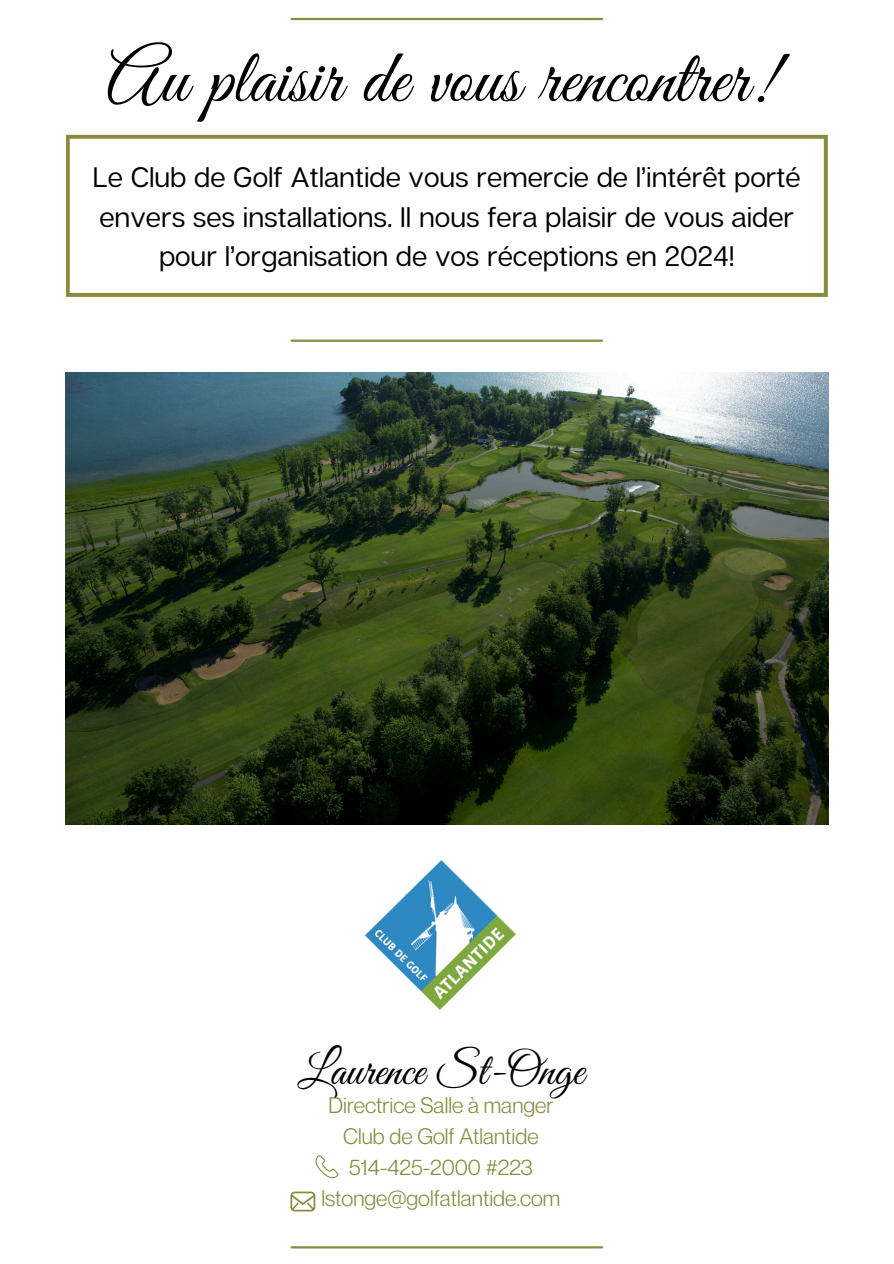
<style>
.page{position:relative;width:894px;height:1264px;background:#fff}
.page>*{position:absolute;margin:0;border:0;box-sizing:border-box;transform-origin:0 0}
.t1{font:76.2px "Great Vibes";color:#000}
.t2{font:45.9px "Great Vibes";color:#000}
.t3{font:28.05px/39.3px "Articulat CF";color:#000;text-align:center}
.t4{font:21.9px "Neue Montreal";color:#898b3f}
</style>
<div class="page">
<img style="left:66px;top:373px;width:761px;height:451px">
<svg style="left:66px;top:135px;width:761px;height:162px"></svg>
<hr style="left:291px;top:18px;width:311px;height:2px;background:#898b3f">
<hr style="left:291px;top:339px;width:311px;height:3px;background:#898b3f">
<svg style="left:315px;top:1155px;width:23px;height:23px"></svg>
<svg style="left:290px;top:1191px;width:25px;height:20px"></svg>
<hr style="left:291px;top:1246px;width:311px;height:2px;background:#898b3f">
<img style="left:366px;top:860px;width:149px;height:149px">
<p class="t1" style="left:106px;top:36px;width:670px">Au plaisir de vous rencontrer!</p>
<p class="t3" style="left:93px;top:157px;width:709px">Le Club de Golf Atlantide vous remercie de l’intérêt porté envers ses installations. Il nous fera plaisir de vous aider pour l’organisation de vos réceptions en 2024!</p>
<p class="t2" style="left:298px;top:1044px;width:287px">Laurence St-Onge</p>
<h3 class="t4" style="left:328px;top:1092px;width:226px">Directrice Salle à manger</h3>
<p class="t4" style="left:343px;top:1122px;width:197px">Club de Golf Atlantide</p>
<p class="t4" style="left:349px;top:1153px;width:185px">514-425-2000 #223</p>
<h2 class="t4" style="left:321px;top:1184px;width:240px">lstonge@golfatlantide.com</h2>
</div>
